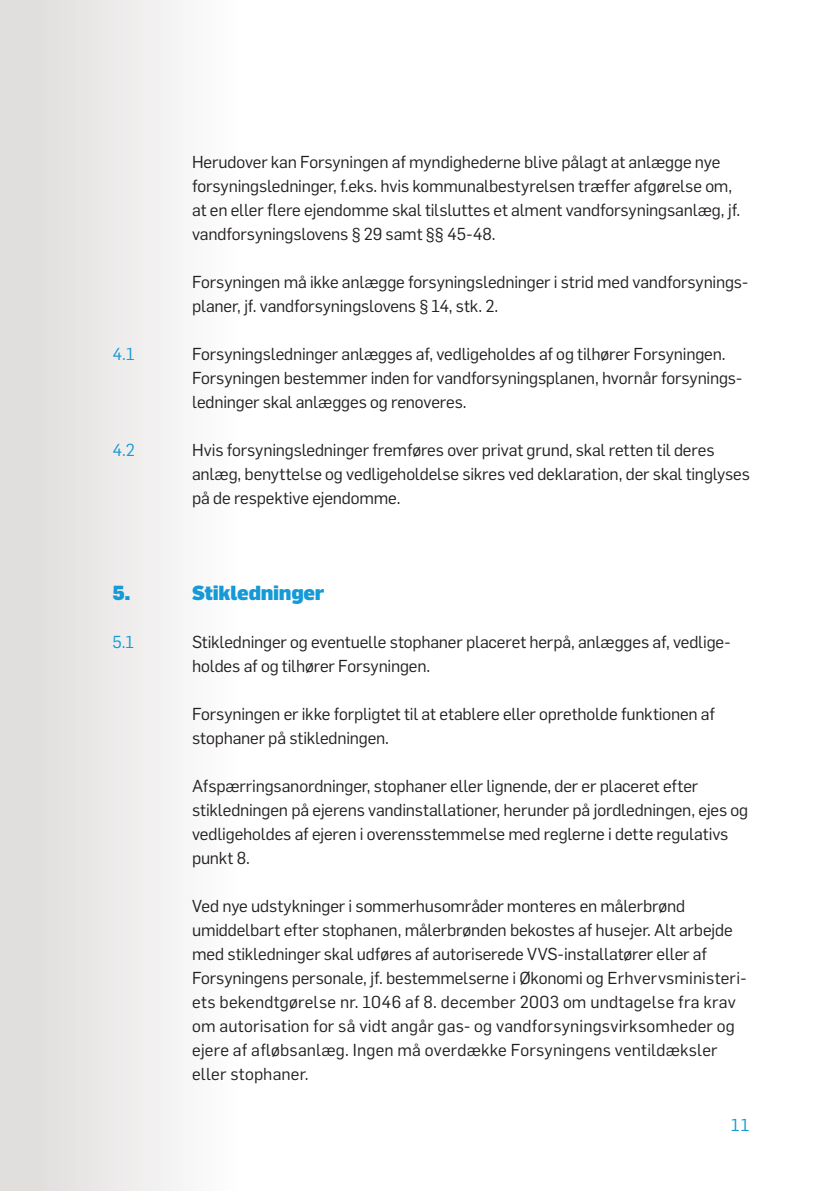
<style>
.page{position:relative;width:840px;height:1191px;background:#fff}
.page>*{position:absolute;margin:0;border:0;box-sizing:border-box;transform-origin:0 0}
.Brødtekst_1__indryk{font:900 20px "Flama";letter-spacing:-.015em;color:#1599d7}
.Brødtekst_1__indryk-2{font:17px/24px "Flama";letter-spacing:-.01em;color:#231f20}
.Brødtekst_1__indryk-3{font:17px "Flama";color:#1599d7}
.t1{font:17px "Flama";color:#1599d7}
</style>
<div class="page">
<svg style="left:0;top:0;width:179px;height:1191px;fill:#e8e7e6"></svg>
<p class="Brødtekst_1__indryk-2" style="left:192px;top:149px;width:549px">Herudover kan Forsyningen af myndighederne blive pålagt at anlægge nye forsyningsledninger, f.eks. hvis kommunalbestyrelsen træffer afgørelse om, at en eller flere ejendomme skal tilsluttes et alment vandforsyningsanlæg, jf. vandforsyningslovens § 29 samt §§ 45-48.</p>
<p class="Brødtekst_1__indryk-2" style="left:192px;top:269px;width:557px">Forsyningen må ikke anlægge forsyningsledninger i strid med vandforsynings&shy;planer, jf. vandforsyningslovens § 14, stk. 2.</p>
<p class="Brødtekst_1__indryk-3" style="left:113px;top:341px;width:23px">4.1</p>
<p class="Brødtekst_1__indryk-2" style="left:192px;top:341px;width:551px">Forsyningsledninger anlægges af, vedligeholdes af og tilhører Forsyningen.<br>Forsyningen bestemmer inden for vandforsyningsplanen, hvornår forsynings&shy;ledninger skal anlægges og renoveres.</p>
<p class="Brødtekst_1__indryk-3" style="left:113px;top:437px;width:24px">4.2</p>
<p class="Brødtekst_1__indryk-2" style="left:192px;top:437px;width:559px">Hvis forsyningsledninger fremføres over privat grund, skal retten til deres anlæg, benyttelse og vedligeholdelse sikres ved deklaration, der skal tinglyses på de respektive ejendomme.</p>
<p class="Brødtekst_1__indryk" style="left:113px;top:580px;width:20px">5.</p>
<p class="Brødtekst_1__indryk" style="left:192px;top:580px;width:134px">Stikledninger</p>
<p class="Brødtekst_1__indryk-3" style="left:113px;top:629px;width:23px">5.1</p>
<p class="Brødtekst_1__indryk-2" style="left:192px;top:629px;width:539px">Stikledninger og eventuelle stophaner placeret herpå, anlægges af, vedlige&shy;holdes af og tilhører Forsyningen.</p>
<p class="Brødtekst_1__indryk-2" style="left:192px;top:701px;width:524px">Forsyningen er ikke forpligtet til at etablere eller opretholde funktionen af stophaner på stikledningen.</p>
<p class="Brødtekst_1__indryk-2" style="left:192px;top:773px;width:557px">Afspærringsanordninger, stophaner eller lignende, der er placeret efter stikledningen på ejerens vandinstallationer, herunder på jordledningen, ejes og vedligeholdes af ejeren i overensstemmelse med reglerne i dette regulativs punkt 8.</p>
<p class="Brødtekst_1__indryk-2" style="left:192px;top:893px;width:555px">Ved nye udstykninger i sommerhusområder monteres en målerbrønd umiddelbart efter stophanen, målerbrønden bekostes af husejer. Alt arbejde med stikledninger skal udføres af autoriserede VVS-installatører eller af Forsyningens personale, jf. bestemmelserne i Økonomi og Erhvervsministeri&shy;ets bekendtgørelse nr. 1046 af 8. december 2003 om undtagelse fra krav om autorisation for så vidt angår gas- og vandforsyningsvirksomheder og ejere af afløbsanlæg. Ingen må overdække Forsyningens ventildæksler eller stophaner.</p>
<p class="t1" style="left:730px;top:1115px;width:21px">11</p>
</div>
